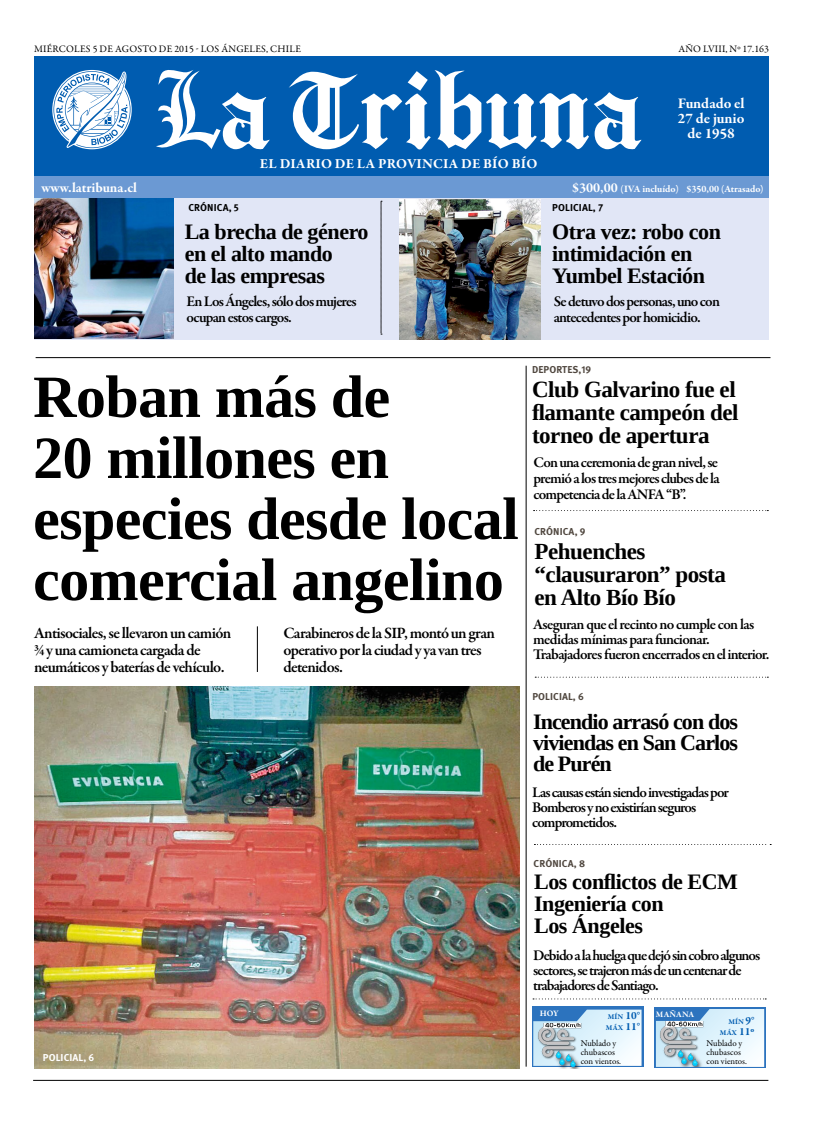
<style>
.page{position:relative;width:820px;height:1134px;background:#fff}
.page>*{position:absolute;margin:0;border:0;box-sizing:border-box;transform-origin:0 0}
.t1{font:700 60px/61px "Liberation Serif";letter-spacing:-.01em;color:#000}
.t2{font:700 23px/23px "Liberation Serif";letter-spacing:-.02em;color:#000}
.t3{font:700 22px/22px "Liberation Serif";letter-spacing:-.02em;color:#000}
.t4{font:600 16px/17px "Garamond Premr Pro";letter-spacing:-.04em;color:#000}
.t5{font:600 15px/15px "Garamond Premr Pro";letter-spacing:-.06em;color:#000}
.t6{font:700 15px/15px "Garamond Premr Pro";letter-spacing:-.015em;color:#fff;text-align:center}
.t7{font:700 14px "Garamond Premr Pro";letter-spacing:.01em;color:#fff}
.t8{font:10px "Garamond Premr Pro";letter-spacing:.02em;color:#000}
.t9{font:700 10px "Meta Pro";letter-spacing:.01em;color:#50473f}
.t10{font:700 10px "Garamond Premr Pro";color:#fff}
.t11{font:700 10px "Meta Pro";letter-spacing:.01em;color:#000}
.t12{font:700 10px "Meta Pro";letter-spacing:.01em;color:#fff}
.t13{font:9px/9px "Garamond Premr Pro";color:#000}
.t14{font:700 8.5px "Garamond Premr Pro";letter-spacing:.005em;color:#fff}
.t15{font:700 7.5px/11.3px "Garamond Premr Pro";letter-spacing:.005em;color:#005cb0;text-align:right}
.s1{font-size:10px}
.s2{font-size:11.3px}
</style>
<div class="page">
<img style="left:34px;top:687px;width:485px;height:381px">
<svg style="left:534px;top:844px;width:236px;height:1px"></svg>
<div style="left:34px;top:56px;width:734px;height:142px;background:#005cb0"></div>
<div style="left:34px;top:177px;width:734px;height:22px;background:#6b99d3"></div>
<svg style="left:289px;top:70px;width:352px;height:80px"></svg>
<svg style="left:156px;top:70px;width:113px;height:79px"></svg>
<svg style="left:53px;top:71px;width:77px;height:77px"></svg>
<hr style="left:36px;top:357px;width:734px;height:1px;background:#000">
<hr style="left:257px;top:626px;width:1px;height:46px;background:#000">
<div style="left:34px;top:199px;width:734px;height:141px;background:#e1e6f6"></div>
<svg style="left:381px;top:201px;width:1px;height:134px"></svg>
<hr style="left:33px;top:1080px;width:735px;height:1px;background:#000">
<hr style="left:525px;top:366px;width:1px;height:701px;background:#000">
<div style="left:532px;top:1006px;width:111px;height:61px;background:linear-gradient(to right,#2c73be,#2c73be)"></div>
<div style="left:653px;top:1007px;width:112px;height:61px;background:linear-gradient(to bottom,#e4f6fe,#fff)"></div>
<svg style="left:655px;top:1009px;width:108px;height:58px"></svg>
<svg style="left:533px;top:1009px;width:108px;height:57px"></svg>
<img style="left:34px;top:199px;width:139px;height:140px">
<img style="left:399px;top:199px;width:141px;height:141px">
<svg style="left:533px;top:510px;width:235px;height:1px"></svg>
<svg style="left:533px;top:998px;width:232px;height:1px"></svg>
<img style="left:533px;top:1023px;width:50px;height:46px">
<svg style="left:535px;top:677px;width:233px;height:1px"></svg>
<img style="left:655px;top:1021px;width:50px;height:46px">
<p class="t8" style="left:34px;top:43px;width:268px">miércoles 5 de agosto de 2015 - los ángeles, chile</p>
<p class="t8" style="left:678px;top:43px;width:92px">año lviii, nº 17.163</p>
<p class="t7" style="left:260px;top:155px;width:279px">El diario de la provincia de Bío Bío</p>
<p class="t6" style="left:677px;top:96px;width:68px">Fundado el<br>27 de junio de 1958</p>
<p class="t7" style="left:41px;top:179px;width:97px">www.latribuna.cl</p>
<p class="t7" style="left:572px;top:179px;width:59px">$300,00 <span class="s1">(IVA</span></p>
<p class="t10" style="left:642px;top:182px;width:123px">incluído) $350,00 (Atrasado)</p>
<p class="t11" style="left:188px;top:201px;width:52px">crónica, 5</p>
<h3 class="t3" style="left:185px;top:220px;width:185px">La brecha de género en el alto mando<br>de las empresas</h3>
<p class="t5" style="left:186px;top:293px;width:172px;line-height:16px">En Los Ángeles, sólo dos mujeres ocupan estos cargos.</p>
<p class="t11" style="left:552px;top:201px;width:52px">policial, 7</p>
<h3 class="t3" style="left:552px;top:220px;width:170px">Otra vez: robo con intimidación en<br>Yumbel Estación</h3>
<p class="t5" style="left:553px;top:294px;width:168px;line-height:16px">Se detuvo dos personas, uno con antecedentes por homicidio.</p>
<h1 class="t1" style="left:33px;top:365px;width:487px">Roban más de<br>20 millones en especies desde local comercial angelino</h1>
<p class="t4" style="left:34px;top:625px;width:198px">Antisociales, se llevaron un camión ¾ y una camioneta cargada de neumáticos y baterías de vehículo.</p>
<p class="t4" style="left:283px;top:625px;width:213px">Carabineros de la SIP, montó un gran operativo por la ciudad y ya van tres detenidos.</p>
<p class="t12" style="left:43px;top:1051px;width:53px">policial, 6</p>
<p class="t9" style="left:532px;top:363px;width:61px">deportes,19</p>
<h2 class="t2" style="left:532px;top:377px;width:208px">Club Galvarino fue el flamante campeón del torneo de apertura</h2>
<p class="t5" style="left:533px;top:454px;width:188px;line-height:16px;text-align:justify">Con una ceremonia de gran nivel, se premió a los tres mejores clubes de la competencia de la ANFA “B”.</p>
<p class="t9" style="left:534px;top:525px;width:53px">crónica, 9</p>
<h2 class="t2" style="left:534px;top:539px;width:193px">Pehuenches “clausuraron” posta en Alto Bío Bío</h2>
<p class="t5" style="left:533px;top:617px;width:237px">Aseguran que el recinto no cumple con las medidas mínimas para funcionar.<br>Trabajadores fueron encerrados en el interior.</p>
<p class="t9" style="left:532px;top:690px;width:53px">policial, 6</p>
<h3 class="t3" style="left:533px;top:711px;width:206px;line-height:21px;text-align:justify">Incendio arrasó con dos viviendas en San Carlos de Purén</h3>
<p class="t5" style="left:532px;top:785px;width:198px">Las causas están siendo investigadas por<br>Bomberos y no existirían seguros comprometidos.</p>
<p class="t9" style="left:533px;top:857px;width:7px">CRÓNICA</p>
<p class="t9" style="left:573px;top:857px;width:13px">, 8</p>
<h3 class="t3" style="left:534px;top:870px;width:205px">Los conflictos de ECM<br>Ingeniería con<br>Los Ángeles</h3>
<p class="t5" style="left:533px;top:948px;width:229px">Debido a la huelga que dejó sin cobro algunos sectores, se trajeron más de un centenar de trabajadores de Santiago.</p>
<p class="t14" style="left:539px;top:1008px;width:21px">HOY</p>
<p class="t15" style="left:605px;top:1011px;width:36px;text-align:left">MÍN <span class="s2">10°<br></span>MÁX <span class="s2">11°</span></p>
<p class="t13" style="left:580px;top:1039px;width:42px">Nublado y chubascos con vientos.</p>
<p class="t14" style="left:655px;top:1009px;width:28px">MAÑANA</p>
<p class="t15" style="left:719px;top:1016px;width:36px">MÍN <span class="s2">9°<br></span>MÁX <span class="s2">11º</span></p>
<p class="t13" style="left:706px;top:1038px;width:42px">Nublado y chubascos con vientos.</p>
</div>
